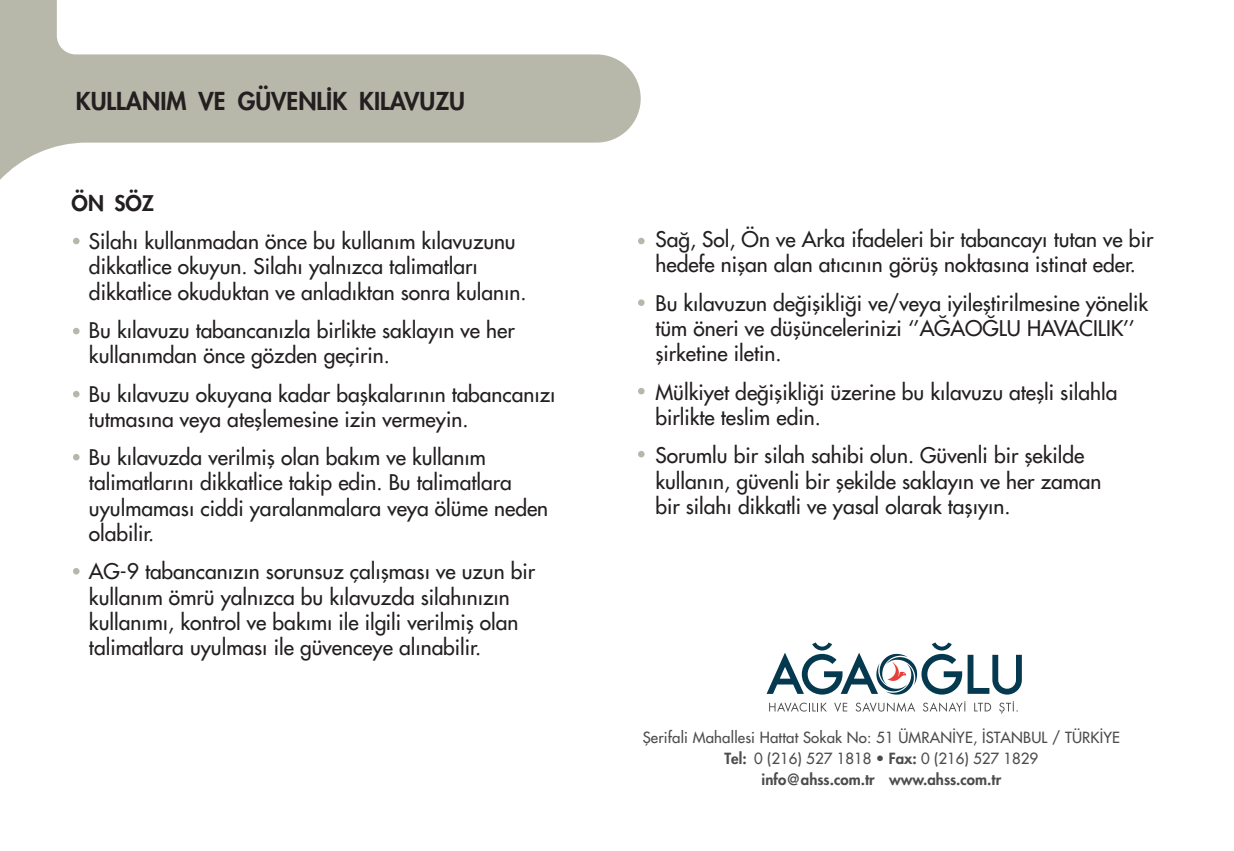
<style>
.page{position:relative;width:1234px;height:851px;background:#fff}
.page>*{position:absolute;margin:0;border:0;box-sizing:border-box;transform-origin:0 0}
.t1{font:24px "Futura Heavy Tr";color:#231f20}
.t2{font:21px/25.2px "Futura Normal Tr";color:#231f20}
.t3{font:21px "Futura Heavy Tr";color:#231f20}
.t4{font:15px/21px "Futura Normal Tr";letter-spacing:.01em;color:#4b4c4d;text-align:center}
.t5{font:15px "Futura Heavy Tr";color:#4b4c4d}
.s1{font-family:"Futura Heavy Tr"}
</style>
<div class="page">
<svg style="left:0;top:0;width:640px;height:180px;fill:#b7b7aa"></svg>
<svg style="left:73px;top:238px;width:6px;height:6px"></svg>
<svg style="left:638px;top:238px;width:6px;height:6px"></svg>
<div style="left:638px;top:299px;width:6px;height:7px;background:#b7b7aa;border-radius:50%"></div>
<svg style="left:638px;top:388px;width:6px;height:6px"></svg>
<svg style="left:638px;top:451px;width:6px;height:6px"></svg>
<svg style="left:73px;top:328px;width:6px;height:6px"></svg>
<svg style="left:73px;top:391px;width:6px;height:6px"></svg>
<svg style="left:73px;top:454px;width:6px;height:6px"></svg>
<svg style="left:73px;top:568px;width:6px;height:6px"></svg>
<svg style="left:967px;top:654px;width:54px;height:40px"></svg>
<svg style="left:766px;top:642px;width:195px;height:52px"></svg>
<svg style="left:769px;top:702px;width:57px;height:9px"></svg>
<svg style="left:834px;top:702px;width:13px;height:9px"></svg>
<svg style="left:855px;top:702px;width:60px;height:9px"></svg>
<svg style="left:923px;top:701px;width:42px;height:10px"></svg>
<svg style="left:974px;top:702px;width:16px;height:9px"></svg>
<svg style="left:999px;top:701px;width:18px;height:12px"></svg>
<p class="t1" style="left:76px;top:85px;width:390px">KULLANIM VE GÜVENLİK KILAVUZU</p>
<p class="t3" style="left:72px;top:189px;width:84px">ÖN SÖZ</p>
<p class="t2" style="left:89px;top:228px;width:439px">Silahı kullanmadan önce bu kullanım kılavuzunu dikkatlice okuyun. Silahı yalnızca talimatları dikkatlice okuduktan ve anladıktan sonra kulanın.</p>
<p class="t2" style="left:89px;top:317px;width:427px">Bu kılavuzu tabancanızla birlikte saklayın ve her kullanımdan önce gözden geçirin.</p>
<p class="t2" style="left:89px;top:381px;width:468px">Bu kılavuzu okuyana kadar başkalarının tabancanızı tutmasına veya ateşlemesine izin vermeyin.</p>
<p class="t2" style="left:89px;top:444px;width:460px">Bu kılavuzda verilmiş olan bakım ve kullanım talimatlarını dikkatlice takip edin. Bu talimatlara uyulmaması ciddi yaralanmalara veya ölüme neden olabilir.</p>
<p class="t2" style="left:89px;top:558px;width:447px">AG-9 tabancanızın sorunsuz çalışması ve uzun bir kullanım ömrü yalnızca bu kılavuzda silahınızın kullanımı, kontrol ve bakımı ile ilgili verilmiş olan talimatlara uyulması ile güvenceye alınabilir.</p>
<p class="t2" style="left:655px;top:226px;width:499px">Sağ, Sol, Ön ve Arka ifadeleri bir tabancayı tutan ve bir hedefe nişan alan atıcının görüş noktasına istinat eder.</p>
<p class="t2" style="left:655px;top:290px;width:494px">Bu kılavuzun değişikliği ve/veya iyileştirilmesine yönelik tüm öneri ve düşüncelerinizi ‘’AĞAOĞLU HAVACILIK’’ şirketine iletin.</p>
<p class="t2" style="left:655px;top:379px;width:463px">Mülkiyet değişikliği üzerine bu kılavuzu ateşli silahla birlikte teslim edin.</p>
<p class="t2" style="left:655px;top:442px;width:447px">Sorumlu bir silah sahibi olun. Güvenli bir şekilde kullanın, güvenli bir şekilde saklayın ve her zaman bir silahı dikkatli ve yasal olarak taşıyın.</p>
<p class="t4" style="left:642px;top:727px;width:478px">Şerifali Mahallesi Hattat Sokak No: 51 ÜMRANİYE, İSTANBUL / TÜRKİYE<br><span class="s1">Tel:</span> 0 (216) 527 1818 • <span class="s1">Fax:</span> 0 (216) 527 1829</p>
<p class="t5" style="left:761px;top:769px;width:241px">info@ahss.com.tr www.ahss.com.tr</p>
</div>
